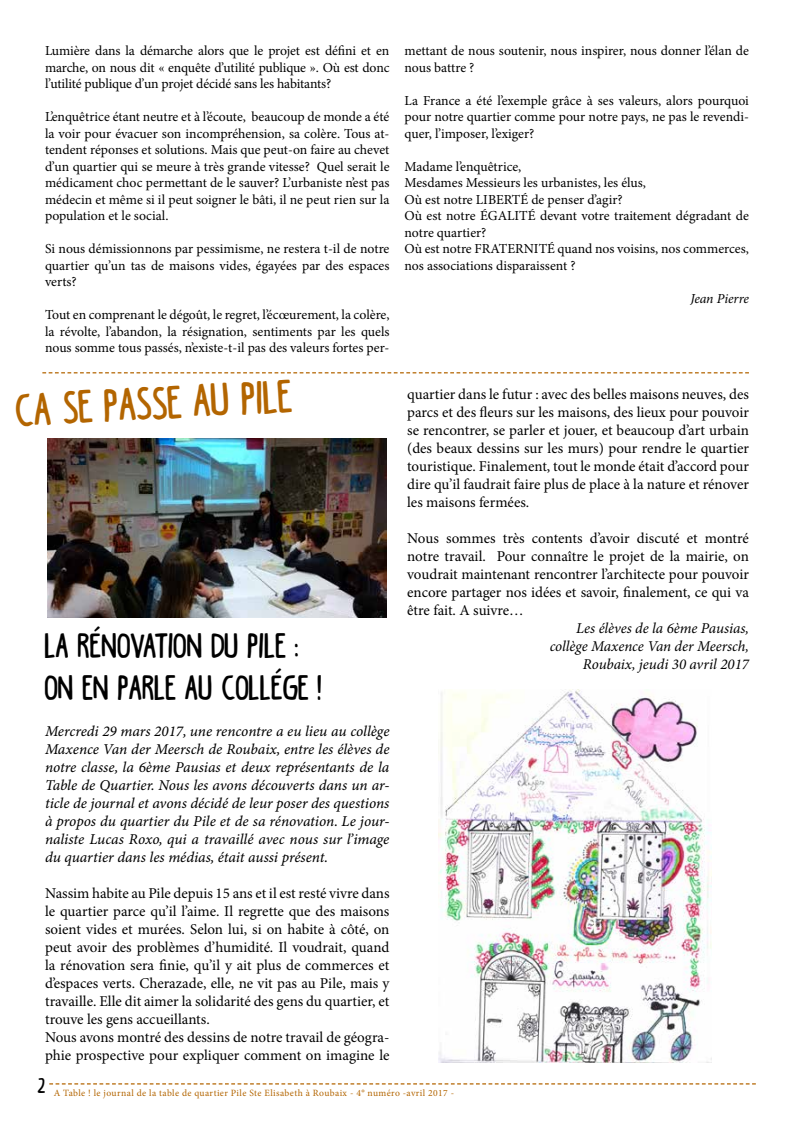
<style>
.page{position:relative;width:794px;height:1127px;background:#fff}
.page>*{position:absolute;margin:0;border:0;box-sizing:border-box;transform-origin:0 0}
.t1{font:700 46.25px "Black Coffee";color:#b36500}
.t2{font:700 35px/42px "Black Coffee";color:#000}
.t3{font:700 21.25px "Black Coffee";color:#000}
.t4{font:15px/18px "Minion Pro";color:#000;text-align:justify}
.t5{font:15px/18px "Minion Pro It Capt";letter-spacing:-.005em;color:#000;text-align:justify}
.t6{font:italic 15px/18px "Minion Pro";letter-spacing:-.005em;color:#000;text-align:right}
.t7{font:13.75px/16.5px "Minion Pro";color:#000;text-align:justify}
.t8{font:italic 13.75px "Minion Pro";letter-spacing:-.005em;color:#000}
.t9{font:9.62px "Minion Pro";letter-spacing:.04em;color:#b36500}
</style>
<div class="page">
<img style="left:438px;top:689px;width:273px;height:373px">
<svg style="left:42px;top:372px;width:707px;height:1px"></svg>
<svg style="left:49px;top:1083px;width:707px;height:1px"></svg>
<img style="left:48px;top:438px;width:339px;height:179px">
<p class="t7" style="left:45px;top:42px;width:346px">Lumière dans la démarche alors que le projet est défini et en marche, on nous dit « enquête d’utilité publique ». Où est donc l’utilité publique d’un projet décidé sans les habitants?</p>
<p class="t7" style="left:45px;top:108px;width:346px">L’enquêtrice étant neutre et à l’écoute, beaucoup de monde a été la voir pour évacuer son incompréhension, sa colère. Tous at&shy;tendent réponses et solutions. Mais que peut-on faire au chevet d’un quartier qui se meure à très grande vitesse? Quel serait le médicament choc permettant de le sauver? L’urbaniste n’est pas médecin et même si il peut soigner le bâti, il ne peut rien sur la population et le social.</p>
<p class="t7" style="left:45px;top:240px;width:346px">Si nous démissionnons par pessimisme, ne restera t-il de notre quartier qu’un tas de maisons vides, égayées par des espaces verts?</p>
<p class="t7" style="left:45px;top:306px;width:346px">Tout en comprenant le dégoût, le regret, l’écœurement, la colère, la révolte, l’abandon, la résignation, sentiments par les quels nous somme tous passés, n’existe-t-il pas des valeurs fortes per-</p>
<h1 class="t1" style="left:14px;top:383px;width:279px;rotate:-3deg">CA SE PASSE AU PILE</h1>
<h2 class="t2" style="left:45px;top:624px;width:279px">LA RÉNOVATION DU PILE :<br>ON EN PARLE AU COLLÉGE !</h2>
<p class="t5" style="left:45px;top:723px;width:346px">Mercredi 29 mars 2017, une rencontre a eu lieu au collège Maxence Van der Meersch de Roubaix, entre les élèves de notre classe, la 6ème Pausias et deux représentants de la Table de Quartier. Nous les avons découverts dans un ar&shy;ticle de journal et avons décidé de leur poser des questions à propos du quartier du Pile et de sa rénovation. Le jour&shy;naliste Lucas Roxo, qui a travaillé avec nous sur l’image du quartier dans les médias, était aussi présent.</p>
<p class="t4" style="left:45px;top:884px;width:346px;text-align:left">Nassim habite au Pile depuis 15 ans et il est resté vivre dans le quartier parce qu’il l’aime. Il regrette que des maisons soient vides et murées. Selon lui, si on habite à côté, on peut avoir des problèmes d’humidité. Il voudrait, quand la rénovation sera finie, qu’il y ait plus de commerces et d’espaces verts. Cherazade, elle, ne vit pas au Pile, mais y travaille. Elle dit aimer la solidarité des gens du quartier, et trouve les gens accueillants.<br>Nous avons montré des dessins de notre travail de géogra&shy;phie prospective pour expliquer comment on imagine le</p>
<p class="t7" style="left:404px;top:42px;width:346px">mettant de nous soutenir, nous inspirer, nous donner l’élan de nous battre ?</p>
<p class="t7" style="left:404px;top:92px;width:346px">La France a été l’exemple grâce à ses valeurs, alors pourquoi pour notre quartier comme pour notre pays, ne pas le revendi&shy;quer, l’imposer, l’exiger?</p>
<p class="t7" style="left:404px;top:158px;width:346px;text-align:left">Madame l’enquêtrice,<br>Mesdames Messieurs les urbanistes, les élus,<br>Où est notre LIBERTÉ de penser d’agir?<br>Où est notre ÉGALITÉ devant votre traitement dégradant de notre quartier?<br>Où est notre FRATERNITÉ quand nos voisins, nos commerces, nos associations disparaissent ?</p>
<p class="t8" style="left:690px;top:289px;width:60px">Jean Pierre</p>
<p class="t4" style="left:407px;top:385px;width:343px">quartier dans le futur : avec des belles maisons neuves, des parcs et des fleurs sur les maisons, des lieux pour pouvoir se rencontrer, se parler et jouer, et beaucoup d’art urbain (des beaux dessins sur les murs) pour rendre le quartier touristique. Finalement, tout le monde était d’accord pour dire qu’il faudrait faire plus de place à la nature et rénover les maisons fermées.</p>
<p class="t4" style="left:407px;top:529px;width:343px">Nous sommes très contents d’avoir discuté et montré notre travail. Pour connaître le projet de la mairie, on voudrait maintenant rencontrer l’architecte pour pouvoir encore partager nos idées et savoir, finalement, ce qui va être fait. A suivre…</p>
<p class="t6" style="left:549px;top:619px;width:201px">Les élèves de la 6ème Pausias, collège Maxence Van der Meersch,<br>Roubaix, jeudi 30 avril 2017</p>
<h3 class="t3" style="left:38px;top:1072px;width:10px">2</h3>
<p class="t9" style="left:54px;top:1086px;width:402px">A Table ! le journal de la table de quartier Pile Ste Elisabeth à Roubaix - 4° numéro -avril 2017 -</p>
</div>
